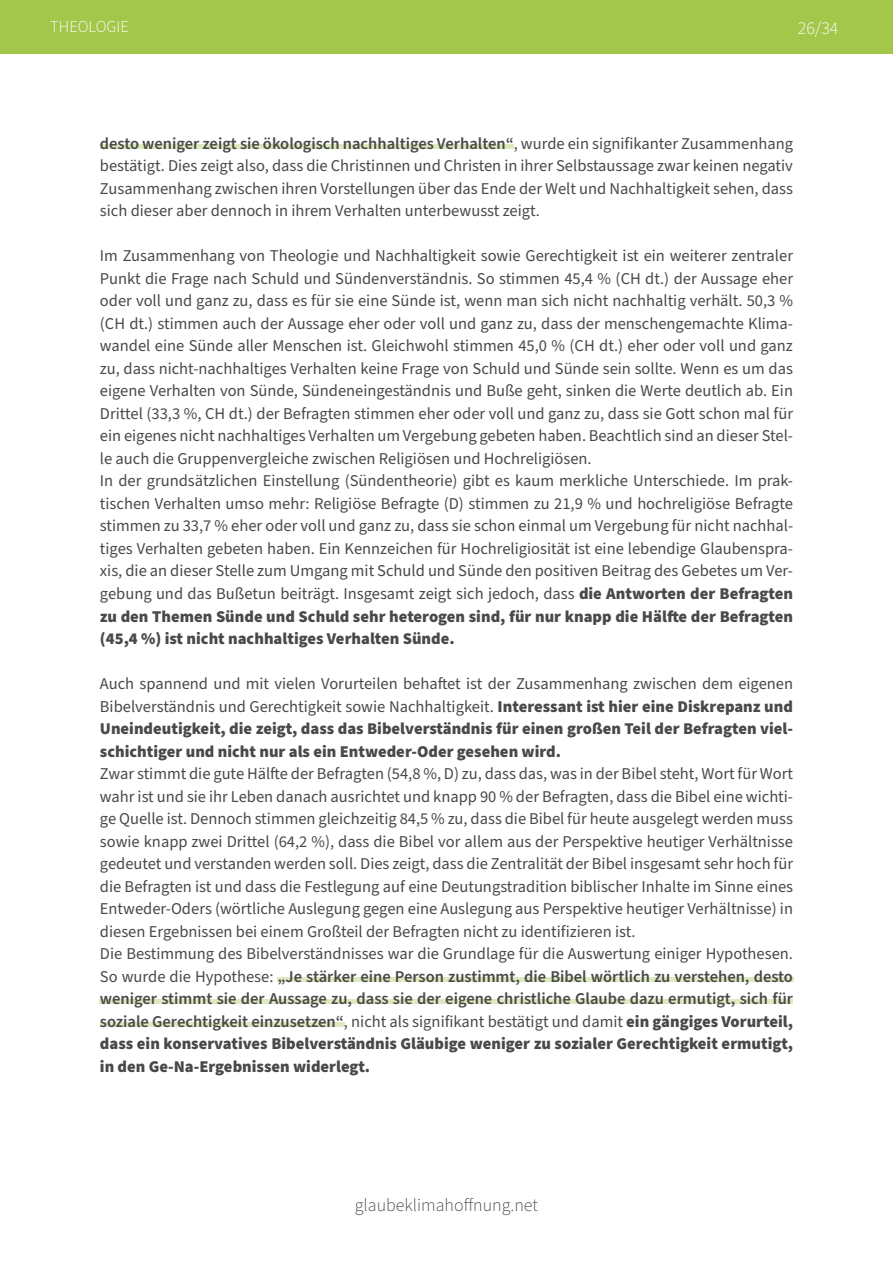
<style>
.page{position:relative;width:893px;height:1263px;background:#fff}
.page>*{position:absolute;margin:0;border:0;box-sizing:border-box;transform-origin:0 0}
.t1{font:300 18px "Source Sans Pro";color:#4c494a}
.t2{font:300 18px "Source Sans Pro";color:#fff}
.t3{font:16.5px/22.5px "Source Sans Pro";color:#4a4949}
.t4{font:900 16.5px/22.5px "Source Sans Pro";color:#4a4949;text-align:justify}
.t5{font:300 16.5px "Source Sans Pro";color:#fff}
.s1{font-weight:600}
.s2{font-weight:900}
.s3{font-weight:400}
</style>
<div class="page">
<div style="left:100px;top:144px;width:414px;height:5px;background:#dde9be"></div>
<hr style="left:277px;top:977px;width:516px;height:4px;background:#dde9be">
<div style="left:100px;top:999px;width:693px;height:5px;background:#dde9be"></div>
<hr style="left:100px;top:1022px;width:244px;height:4px;background:#dde9be">
<div style="left:0;top:0;width:893px;height:54px;background:#a2c74a"></div>
<p class="t5" style="left:50px;top:16px;width:80px">THEOLOGIE</p>
<p class="t2" style="left:798px;top:16px;width:42px">26/34</p>
<p class="t3" style="left:100px;top:133px;width:695px;text-align:justify"><span class="s1">desto weniger zeigt sie ökologisch nachhaltiges Verhalten“</span>, wurde ein signifikanter Zusammenhang bestätigt. Dies zeigt also, dass die Christinnen und Christen in ihrer Selbstaussage zwar keinen negativ Zusammenhang zwischen ihren Vorstellungen über das Ende der Welt und Nachhaltigkeit sehen, dass sich dieser aber dennoch in ihrem Verhalten unterbewusst zeigt.</p>
<p class="t3" style="left:100px;top:245px;width:695px">Im Zusammenhang von Theologie und Nachhaltigkeit sowie Gerechtigkeit ist ein weiterer zentraler Punkt die Frage nach Schuld und Sündenverständnis. So stimmen 45,4 % (CH dt.) der Aussage eher oder voll und ganz zu, dass es für sie eine Sünde ist, wenn man sich nicht nachhaltig verhält. 50,3 % (CH dt.) stimmen auch der Aussage eher oder voll und ganz zu, dass der menschengemachte Klima&shy;wandel eine Sünde aller Menschen ist. Gleichwohl stimmen 45,0 % (CH dt.) eher oder voll und ganz zu, dass nicht-nachhaltiges Verhalten keine Frage von Schuld und Sünde sein sollte. Wenn es um das eigene Verhalten von Sünde, Sündeneingeständnis und Buße geht, sinken die Werte deutlich ab. Ein Drittel (33,3 %, CH dt.) der Befragten stimmen eher oder voll und ganz zu, dass sie Gott schon mal für ein eigenes nicht nachhaltiges Verhalten um Vergebung gebeten haben. Beachtlich sind an dieser Stel&shy;le auch die Gruppenvergleiche zwischen Religiösen und Hochreligiösen.<br>In der grundsätzlichen Einstellung (Sündentheorie) gibt es kaum merkliche Unterschiede. Im prak&shy;tischen Verhalten umso mehr: Religiöse Befragte (D) stimmen zu 21,9 % und hochreligiöse Befragte stimmen zu 33,7 % eher oder voll und ganz zu, dass sie schon einmal um Vergebung für nicht nachhal&shy;tiges Verhalten gebeten haben. Ein Kennzeichen für Hochreligiosität ist eine lebendige Glaubenspra&shy;xis, die an dieser Stelle zum Umgang mit Schuld und Sünde den positiven Beitrag des Gebetes um Ver&shy;gebung und das Bußetun beiträgt. Insgesamt zeigt sich jedoch, dass <span class="s2">die Antworten der Befragten zu den Themen Sünde und Schuld sehr heterogen sind, für nur knapp die Hälfte der Befragten (45,4 %) ist nicht nachhaltiges Verhalten Sünde.</span></p>
<p class="t4" style="left:100px;top:673px;width:695px"><span class="s3">Auch spannend und mit vielen Vorurteilen behaftet ist der Zusammenhang zwischen dem eigenen Bibelverständnis und Gerechtigkeit sowie Nachhaltigkeit.</span> Interessant ist hier eine Diskrepanz und Uneindeutigkeit, die zeigt, dass das Bibelverständnis für einen großen Teil der Befragten viel&shy;schichtiger und nicht nur als ein Entweder-Oder gesehen wird.</p>
<p class="t3" style="left:100px;top:763px;width:695px">Zwar stimmt die gute Hälfte der Befragten (54,8 %, D) zu, dass das, was in der Bibel steht, Wort für Wort wahr ist und sie ihr Leben danach ausrichtet und knapp 90 % der Befragten, dass die Bibel eine wichti&shy;ge Quelle ist. Dennoch stimmen gleichzeitig 84,5 % zu, dass die Bibel für heute ausgelegt werden muss sowie knapp zwei Drittel (64,2 %), dass die Bibel vor allem aus der Perspektive heutiger Verhältnisse gedeutet und verstanden werden soll. Dies zeigt, dass die Zentralität der Bibel insgesamt sehr hoch für die Befragten ist und dass die Festlegung auf eine Deutungstradition biblischer Inhalte im Sinne eines Entweder-Oders (wörtliche Auslegung gegen eine Auslegung aus Perspektive heutiger Verhältnisse) in diesen Ergebnissen bei einem Großteil der Befragten nicht zu identifizieren ist.<br>Die Bestimmung des Bibelverständnisses war die Grundlage für die Auswertung einiger Hypothesen.<br>So wurde die Hypothese: <span class="s1">„Je stärker eine Person zustimmt, die Bibel wörtlich zu verstehen, desto weniger stimmt sie der Aussage zu, dass sie der eigene christliche Glaube dazu ermutigt, sich für soziale Gerechtigkeit einzusetzen“</span>, nicht als signifikant bestätigt und damit <span class="s2">ein gängiges Vorurteil, dass ein konservatives Bibelverständnis Gläubige weniger zu sozialer Gerechtigkeit ermutigt, in den Ge-Na-Ergebnissen widerlegt.</span></p>
<p class="t1" style="left:355px;top:1193px;width:185px">glaubeklimahoffnung.net</p>
</div>
